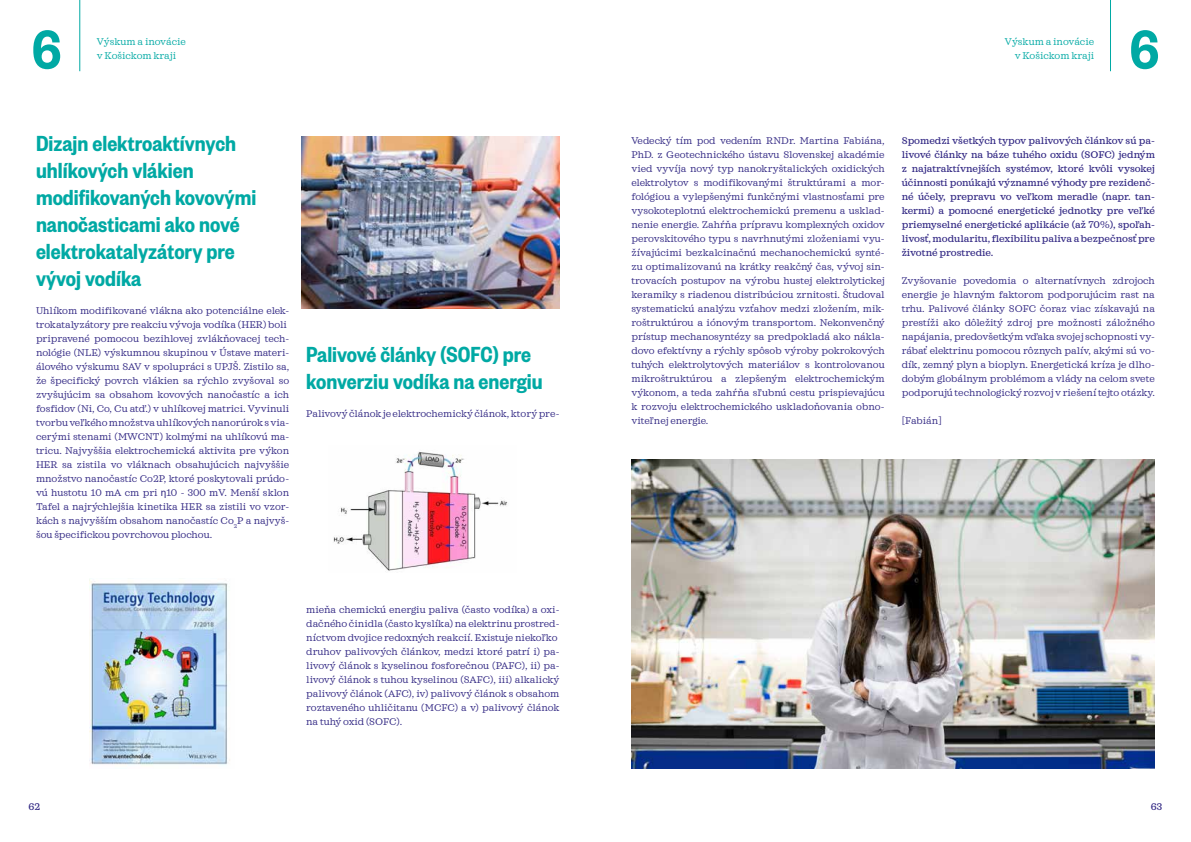
<style>
.page{position:relative;width:1191px;height:842px;background:#fff}
.page>*{position:absolute;margin:0;border:0;box-sizing:border-box;transform-origin:0 0}
.t1{font:600 60px "Founders Grotesk Condensed";color:#00a9a4}
.t2{font:600 24px/27px "Founders Grotesk Condensed";color:#00a9a4}
.t3{font:10px/14px "Sagona";color:#312783}
.t4{font:500 10px/14px "Sagona";color:#312783;text-align:justify}
.t5{font:10px/14px "Sagona";color:#00a9a4}
.s1{font-family:"Arial"}
</style>
<div class="page">
<hr style="left:79px;top:0;width:1px;height:71px;background:#00a9a4">
<hr style="left:1110px;top:0;width:1px;height:71px;background:#00a9a4">
<img style="left:89px;top:579px;width:141px;height:186px">
<img style="left:301px;top:136px;width:258px;height:172px">
<img style="left:333px;top:452px;width:175px;height:119px">
<img style="left:631px;top:459px;width:524px;height:309px">
<h1 class="t1" style="left:32px;top:13px;width:31px">6</h1>
<p class="t5" style="left:97px;top:35px;width:91px">Výskum a inovácie v Košickom kraji</p>
<p class="t5" style="left:1005px;top:35px;width:91px">Výskum a inovácie</p>
<p class="t5" style="left:1014px;top:49px;width:81px">v Košickom kraji</p>
<h1 class="t1" style="left:1129px;top:13px;width:31px">6</h1>
<h2 class="t2" style="left:36px;top:129px;width:222px">Dizajn elektroaktívnych uhlíkových vlákien modifikovaných kovovými nanočasticami ako nové elektrokatalyzátory pre vývoj vodíka</h2>
<p class="t3" style="left:36px;top:304px;width:255px">Uhlíkom modifikované vlákna ako potenciálne elek&shy;trokatalyzátory pre reakciu vývoja vodíka (HER) boli pripravené pomocou bezihlovej zvlákňovacej tech&shy;nológie (NLE) výskumnou skupinou v Ústave materi&shy;álového výskumu SAV v spolupráci s UPJŠ. Zistilo sa, že špecifický povrch vlákien sa rýchlo zvyšoval so zvyšujúcim sa obsahom kovových nanočastíc a ich fosfidov (Ni, Co, Cu atď.) v uhlíkovej matrici. Vyvinuli tvorbu veľkého množstva uhlíkových nanorúrok s via&shy;cerými stenami (MWCNT) kolmými na uhlíkovú ma&shy;tricu. Najvyššia elektrochemická aktivita pre výkon HER sa zistila vo vláknach obsahujúcich najvyššie množstvo nanočastíc Co2P, ktoré poskytovali prúdo&shy;vú hustotu 10 mA cm pri <span class="s1">η</span>10 - 300 mV. Menší sklon Tafel a najrýchlejšia kinetika HER sa zistili vo vzor&shy;kách s najvyšším obsahom nanočastíc Co<sub>2</sub>P a najvyš&shy;šou špecifickou povrchovou plochou.</p>
<h2 class="t2" style="left:306px;top:339px;width:238px">Palivové články (SOFC) pre konverziu vodíka na energiu</h2>
<p class="t3" style="left:306px;top:406px;width:255px">Palivový článok je elektrochemický článok, ktorý pre-</p>
<p class="t3" style="left:306px;top:602px;width:255px">mieňa chemickú energiu paliva (často vodíka) a oxi&shy;dačného činidla (často kyslíka) na elektrinu prostred&shy;níctvom dvojice redoxných reakcií. Existuje niekoľko druhov palivových článkov, medzi ktoré patrí i) pa&shy;livový článok s kyselinou fosforečnou (PAFC), ii) pa&shy;livový článok s tuhou kyselinou (SAFC), iii) alkalický palivový článok (AFC), iv) palivový článok s obsahom roztaveného uhličitanu (MCFC) a v) palivový článok na tuhý oxid (SOFC).</p>
<p class="t3" style="left:631px;top:134px;width:255px;text-align:justify">Vedecký tím pod vedením RNDr. Martina Fabiána, PhD. z Geotechnického ústavu Slovenskej akadémie vied vyvíja nový typ nanokryštalických oxidických elektrolytov s modifikovanými štruktúrami a mor&shy;fológiou a vylepšenými funkčnými vlastnosťami pre vysokoteplotnú elektrochemickú premenu a usklad&shy;nenie energie. Zahŕňa prípravu komplexných oxidov perovskitového typu s navrhnutými zloženiami vyu&shy;žívajúcimi bezkalcinačnú mechanochemickú synté&shy;zu optimalizovanú na krátky reakčný čas, vývoj sin&shy;trovacích postupov na výrobu hustej elektrolytickej keramiky s riadenou distribúciou zrnitosti. Študoval systematickú analýzu vzťahov medzi zložením, mik&shy;roštruktúrou a iónovým transportom. Nekonvenčný prístup mechanosyntézy sa predpokladá ako nákla&shy;dovo efektívny a rýchly spôsob výroby pokrokových tuhých elektrolytových materiálov s kontrolovanou mikroštruktúrou a zlepšeným elektrochemickým výkonom, a teda zahŕňa sľ ubnú cestu prispievajúcu k rozvoju elektrochemického uskladoňovania obno&shy;viteľnej energie.</p>
<p class="t4" style="left:901px;top:134px;width:255px">Spomedzi všetkých typov palivových článkov sú pa&shy;livové články na báze tuhého oxidu (SOFC) jedným z najatraktívnejších systémov, ktoré kvôli vysokej účinnosti ponúkajú významné výhody pre rezidenč&shy;né účely, prepravu vo veľ kom meradle (napr. tan&shy;kermi) a pomocné energetické jednotky pre veľ ké priemyselné energetické aplikácie (až 70%), spoľah&shy;livosť, modularitu, flexibilitu paliva a bezpečnosť pre životné prostredie.</p>
<p class="t3" style="left:901px;top:274px;width:255px;text-align:justify">Zvyšovanie povedomia o alternatívnych zdrojoch energie je hlavným faktorom podporujúcim rast na trhu. Palivové články SOFC čoraz viac získavajú na prestíži ako dôležitý zdroj pre možnosti záložného napájania, predovšetkým vďaka svojej schopnosti vy&shy;rábať elektrinu pomocou rôznych palív, akými sú vo&shy;dík, zemný plyn a bioplyn. Energetická kríza je dlho&shy;dobým globálnym problémom a vlády na celom svete podporujú technologický rozvoj v riešení tejto otázky.</p>
<p class="t3" style="left:901px;top:414px;width:42px">[Fabián]</p>
<p class="t4" style="left:28px;top:799px;width:13px">62</p>
<p class="t4" style="left:1150px;top:799px;width:13px">63</p>
</div>
